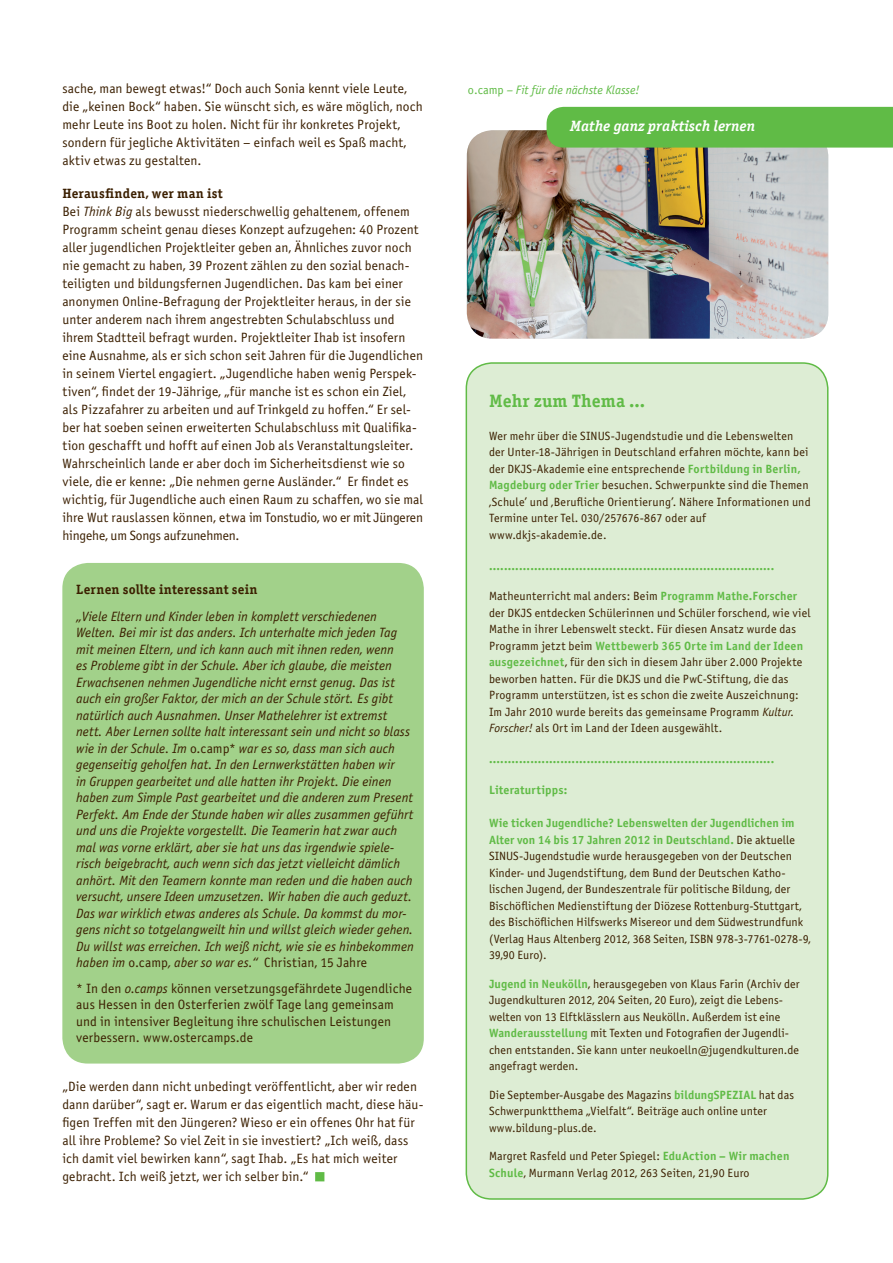
<style>
.page{position:relative;width:893px;height:1263px;background:#fff}
.page>*{position:absolute;margin:0;border:0;box-sizing:border-box;transform-origin:0 0}
.t1{font:18px "Officina Serif Bold ITC";color:#60bb46}
.t2{font:italic 15px "Officina Serif Bold ITC";color:#fff}
.t3{font:13.5px/18px "Officina Sans Book ITC";letter-spacing:.01em;color:#3b1f00}
.t4{font:italic 13.5px/16.5px "Officina Sans Book ITC";letter-spacing:.005em;color:#3b1f00}
.t5{font:13.5px "Officina Serif Bold ITC";letter-spacing:.01em;color:#3b1f00}
.t6{font:italic 12.3px "Officina Sans Book ITC";color:#60bb46}
.t7{font:12px/16.5px "Officina Sans Book ITC";letter-spacing:.01em;color:#3b1f00}
.t8{font:12px/16.5px "Officina Sans Bold ITC";letter-spacing:.01em;color:#60bb46}
.t9{font:12px "Officina Serif Bold ITC";color:#60bb46}
.s1{font-style:italic}
.s2{font-style:normal}
.s3{font-family:"Officina Sans Bold ITC";color:#60bb46}
.s4{font-family:"Officina Sans Book ITC";color:#3b1f00}
</style>
<div class="page">
<div style="left:466px;top:363px;width:362px;height:836px;background:#ddedd4;border-radius:26px"></div>
<div style="left:466px;top:362px;width:362px;height:838px;border:2px solid #60bb46;border-radius:26px"></div>
<div style="left:62px;top:563px;width:362px;height:500px;background:#a2d18a;border-radius:26px"></div>
<div style="left:315px;top:1172px;width:9px;height:9px;background:#60bb46"></div>
<img style="left:467px;top:130px;width:361px;height:209px">
<div style="left:547px;top:107px;width:346px;height:41px;background:#60bb46"></div>
<p class="t3" style="left:62px;top:80px;width:362px">sache, man bewegt etwas!“ Doch auch Sonia kennt viele Leute, die „keinen Bock“ haben. Sie wünscht sich, es wäre möglich, noch mehr Leute ins Boot zu holen. Nicht für ihr konkretes Projekt, sondern für jegliche Aktivitäten – einfach weil es Spaß macht, aktiv etwas zu gestalten.</p>
<p class="t5" style="left:62px;top:185px;width:162px">Herausfinden, wer man ist</p>
<p class="t3" style="left:62px;top:203px;width:362px">Bei <span class="s1">Think Big</span> als bewusst niederschwellig gehaltenem, offenem Programm scheint genau dieses Konzept aufzugehen: 40 Prozent aller jugendlichen Projektleiter geben an, Ähnliches zuvor noch nie gemacht zu haben, 39 Prozent zählen zu den sozial benach&shy;teiligten und bildungsfernen Jugendlichen. Das kam bei einer anonymen Online-Befragung der Projektleiter heraus, in der sie unter anderem nach ihrem angestrebten Schulabschluss und ihrem Stadtteil befragt wurden. Projektleiter Ihab ist insofern eine Ausnahme, als er sich schon seit Jahren für die Jugendlichen in seinem Viertel engagiert. „Jugendliche haben wenig Perspek&shy;tiven“, findet der 19-Jährige, „für manche ist es schon ein Ziel, als Pizzafahrer zu arbeiten und auf Trinkgeld zu hoffen.“ Er sel&shy;ber hat soeben seinen erweiterten Schulabschluss mit Qualifika&shy;tion geschafft und hofft auf einen Job als Veranstaltungsleiter.<br>Wahrscheinlich lande er aber doch im Sicherheitsdienst wie so viele, die er kenne: „Die nehmen gerne Ausländer.“ Er findet es wichtig, für Jugendliche auch einen Raum zu schaffen, wo sie mal ihre Wut rauslassen können, etwa im Tonstudio, wo er mit Jüngeren hingehe, um Songs aufzunehmen.</p>
<p class="t5" style="left:76px;top:581px;width:183px">Lernen sollte interessant sein</p>
<p class="t4" style="left:76px;top:608px;width:339px">„Viele Eltern und Kinder leben in komplett verschiedenen Welten. Bei mir ist das anders. Ich unterhalte mich jeden Tag mit meinen Eltern, und ich kann auch mit ihnen reden, wenn<br>es Probleme gibt in der Schule. Aber ich glaube, die meisten Erwachsenen nehmen Jugendliche nicht ernst genug. Das ist auch ein großer Faktor, der mich an der Schule stört. Es gibt natürlich auch Ausnahmen. Unser Mathelehrer ist extremst nett. Aber Lernen sollte halt interessant sein und nicht so blass wie in der Schule. Im <span class="s2">o.camp*</span> war es so, dass man sich auch gegenseitig geholfen hat. In den Lernwerkstätten haben wir<br>in Gruppen gearbeitet und alle hatten ihr Projekt. Die einen haben zum Simple Past gearbeitet und die anderen zum Present Perfekt. Am Ende der Stunde haben wir alles zusammen geführt und uns die Projekte vorgestellt. Die Teamerin hat zwar auch mal was vorne erklärt, aber sie hat uns das irgendwie spiele&shy;risch beigebracht, auch wenn sich das jetzt vielleicht dämlich anhört. Mit den Teamern konnte man reden und die haben auch versucht, unsere Ideen umzusetzen. Wir haben die auch geduzt.<br>Das war wirklich etwas anderes als Schule. Da kommst du mor&shy;gens nicht so totgelangweilt hin und willst gleich wieder gehen.<br>Du willst was erreichen. Ich weiß nicht, wie sie es hinbekommen haben im <span class="s2">o.camp</span>, aber so war es.“ <span class="s2">Christian, 15 Jahre</span></p>
<p class="t3" style="left:76px;top:980px;width:337px;line-height:16.5px">* In den <span class="s1">o.camps</span> können versetzungsgefährdete Jugendliche aus Hessen in den Osterferien zwölf Tage lang gemeinsam und in intensiver Begleitung ihre schulischen Leistungen verbessern. www.ostercamps.de</p>
<p class="t3" style="left:62px;top:1077px;width:363px">„Die werden dann nicht unbedingt veröffentlicht, aber wir reden dann darüber“, sagt er. Warum er das eigentlich macht, diese häu&shy;figen Treffen mit den Jüngeren? Wieso er ein offenes Ohr hat für all ihre Probleme? So viel Zeit in sie investiert? „Ich weiß, dass ich damit viel bewirken kann“, sagt Ihab. „Es hat mich weiter gebracht. Ich weiß jetzt, wer ich selber bin.“</p>
<p class="t6" style="left:468px;top:83px;width:173px"><span class="s2">o.camp</span> – Fit für die nächste Klasse!</p>
<p class="t2" style="left:570px;top:117px;width:186px">Mathe ganz praktisch lernen</p>
<h1 class="t1" style="left:489px;top:390px;width:158px">Mehr zum Thema ...</h1>
<p class="t7" style="left:489px;top:428px;width:323px">Wer mehr über die SINUS-Jugendstudie und die Lebenswelten der Unter-18-Jährigen in Deutschland erfahren möchte, kann bei der DKJS-Akademie eine entsprechende <span class="s3">Fortbildung in Berlin, Magdeburg oder Trier</span> besuchen. Schwerpunkte sind die Themen ‚Schule’ und ‚Berufliche Orientierung’. Nähere Informationen und Termine unter Tel. 030/257676-867 oder auf www.dkjs-akademie.de.</p>
<p class="t9" style="left:489px;top:559px;width:287px">............................................................................</p>
<p class="t7" style="left:489px;top:588px;width:323px">Matheunterricht mal anders: Beim <span class="s3">Programm Mathe.Forscher </span>der DKJS entdecken Schülerinnen und Schüler forschend, wie viel<br>Mathe in ihrer Lebenswelt steckt. Für diesen Ansatz wurde das</p>
<p class="t8" style="left:489px;top:637px;width:316px"><span class="s4">Programm jetzt beim</span> Wettbewerb 365 Orte im Land der Ideen</p>
<p class="t7" style="left:489px;top:654px;width:315px"><span class="s3">ausgezeichnet</span>, für den sich in diesem Jahr über 2.000 Projekte beworben hatten. Für die DKJS und die PwC-Stiftung, die das Programm unterstützen, ist es schon die zweite Auszeichnung:<br>Im Jahr 2010 wurde bereits das gemeinsame Programm <span class="s1">Kultur.<br>Forscher!</span> als Ort im Land der Ideen ausgewählt.</p>
<p class="t9" style="left:489px;top:751px;width:287px">............................................................................</p>
<p class="t8" style="left:489px;top:781px;width:80px">Literaturtipps:</p>
<p class="t8" style="left:489px;top:814px;width:307px">Wie ticken Jugendliche? Lebenswelten der Jugendlichen im<br>Alter von 14 bis 17 Jahren 2012 in Deutschland. <span class="s4">Die aktuelle</span></p>
<p class="t7" style="left:489px;top:848px;width:323px">SINUS-Jugendstudie wurde herausgegeben von der Deutschen Kinder‐ und Jugendstiftung, dem Bund der Deutschen Katho&shy;lischen Jugend, der Bundeszentrale für politische Bildung, der Bischöflichen Medienstiftung der Diözese Rottenburg‐Stuttgart, des Bischöflichen Hilfswerks Misereor und dem Südwestrundfunk (Verlag Haus Altenberg 2012, 368 Seiten, ISBN 978‐3‐7761‐0278‐9, 39,90 Euro).</p>
<p class="t7" style="left:489px;top:975px;width:312px"><span class="s3">Jugend in Neukölln</span>, herausgegeben von Klaus Farin (Archiv der Jugendkulturen 2012, 204 Seiten, 20 Euro), zeigt die Lebens&shy;welten von 13 Elftklässlern aus Neukölln. Außerdem ist eine <span class="s3">Wanderausstellung</span> mit Texten und Fotografien der Jugendli&shy;chen entstanden. Sie kann unter neukoelln@jugendkulturen.de angefragt werden.</p>
<p class="t7" style="left:489px;top:1086px;width:307px">Die September-Ausgabe des Magazins <span class="s3">bildungSPEZIAL</span> hat das<br>Schwerpunktthema „Vielfalt“. Beiträge auch online unter www.bildung-plus.de.</p>
<p class="t7" style="left:489px;top:1148px;width:302px">Margret Rasfeld und Peter Spiegel: <span class="s3">EduAction – Wir machen<br>Schule</span>, Murmann Verlag 2012, 263 Seiten, 21,90 Euro</p>
</div>
